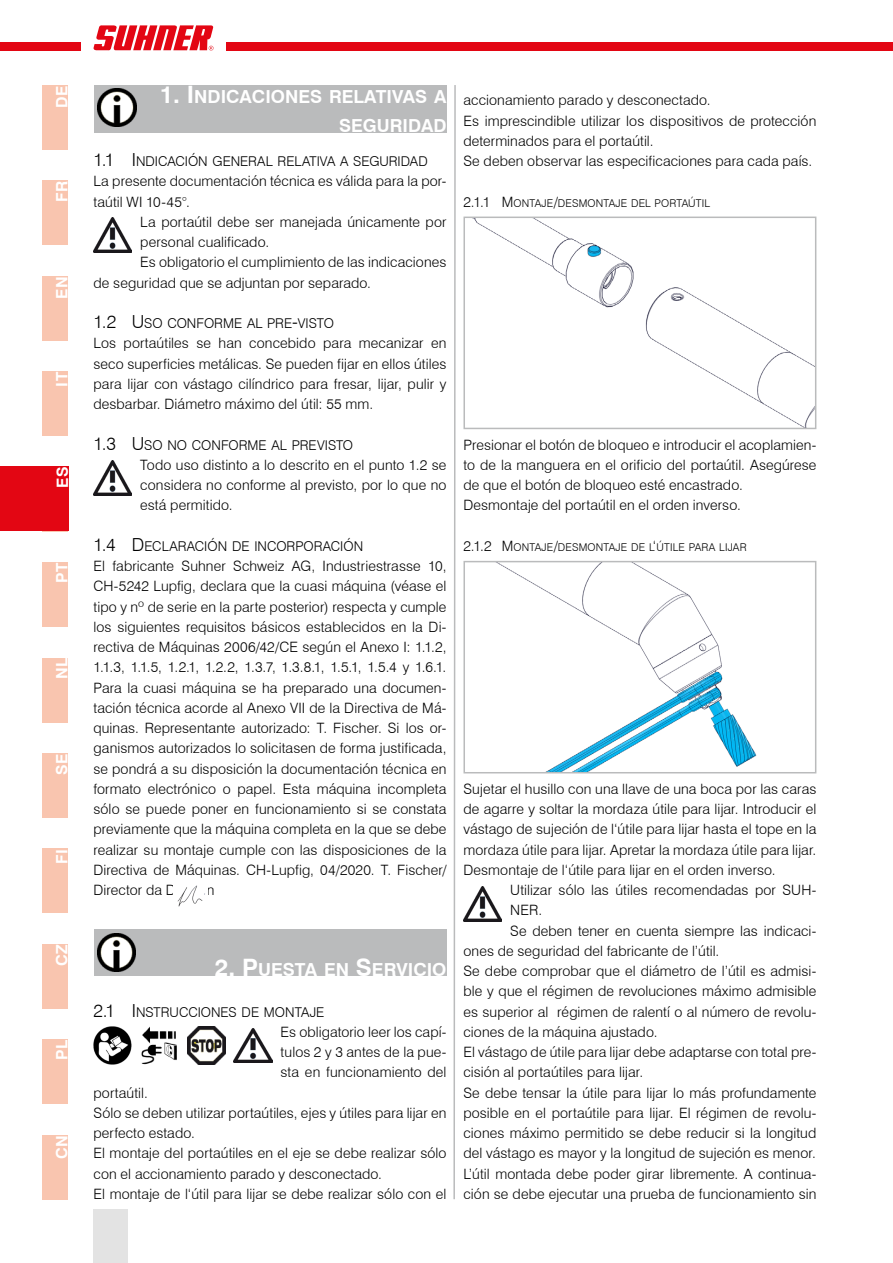
<style>
.page{position:relative;width:893px;height:1263px;background:#fff}
.page>*{position:absolute;margin:0;border:0;box-sizing:border-box;transform-origin:0 0}
.t1{font:700 18px/28.8px "Swiss 721 BT";color:#fff;text-align:right}
.t2{font:700 15.75px "Swiss 721 BT";letter-spacing:.05em;color:#fff}
.t3{font:300 14.25px/20.2px "Swiss 721 BT";letter-spacing:.005em;color:#000;text-align:justify}
.t4{font:300 13.5px "Swiss 721 BT";color:#000}
.t5{font:300 10.65px "Swiss 721 BT";letter-spacing:.015em;color:#000}
.s1{font-size:24px}
.s2{font-size:14.25px}
.s3{font-size:18px}
</style>
<div class="page">
<div style="left:43px;top:1135px;width:25px;height:64px;background:#f9c5af"></div>
<div style="left:43px;top:1039px;width:25px;height:65px;background:#f9c5af"></div>
<div style="left:43px;top:944px;width:25px;height:64px;background:#f9c5af"></div>
<div style="left:43px;top:849px;width:25px;height:64px;background:#f9c5af"></div>
<div style="left:43px;top:753px;width:25px;height:64px;background:#f9c5af"></div>
<div style="left:43px;top:658px;width:25px;height:64px;background:#f9c5af"></div>
<div style="left:43px;top:562px;width:25px;height:65px;background:#f9c5af"></div>
<img style="left:94px;top:218px;width:38px;height:35px">
<img style="left:94px;top:461px;width:38px;height:35px">
<div style="left:94px;top:929px;width:352px;height:47px;background:#babbbc"></div>
<img style="left:98px;top:934px;width:38px;height:38px">
<img style="left:94px;top:1026px;width:38px;height:38px">
<img style="left:141px;top:1026px;width:36px;height:38px">
<img style="left:187px;top:1026px;width:38px;height:38px">
<img style="left:234px;top:1028px;width:38px;height:35px">
<div style="left:94px;top:85px;width:352px;height:47px;background:#babbbc"></div>
<img style="left:98px;top:89px;width:38px;height:38px">
<img style="left:177px;top:885px;width:28px;height:22px">
<img style="left:463px;top:886px;width:39px;height:35px">
<img style="left:475px;top:220px;width:338px;height:206px">
<div style="left:463px;top:217px;width:353px;height:212px;border:2px solid #babbbc"></div>
<img style="left:499px;top:564px;width:258px;height:206px">
<div style="left:463px;top:561px;width:353px;height:212px;border:2px solid #babbbc"></div>
<div style="left:43px;top:372px;width:25px;height:64px;background:#f9c5af"></div>
<div style="left:43px;top:276px;width:25px;height:65px;background:#f9c5af"></div>
<div style="left:43px;top:181px;width:25px;height:64px;background:#f9c5af"></div>
<div style="left:43px;top:85px;width:25px;height:65px;background:#f9c5af"></div>
<div style="left:0;top:43px;width:893px;height:8px;background:#e30613"></div>
<div style="left:81px;top:17px;width:144px;height:42px;background:#fff"></div>
<svg style="left:93px;top:25px;width:120px;height:26px"></svg>
<svg style="left:453px;top:85px;width:3px;height:1115px"></svg>
<div style="left:93px;top:1209px;width:34px;height:54px;background:#e3e3e3"></div>
<div style="left:0;top:467px;width:68px;height:64px;background:#e30613"></div>
<p class="t2" style="left:52px;top:108px;width:24px;rotate:-90deg">DE</p>
<p class="t2" style="left:52px;top:202px;width:23px;rotate:-90deg">FR</p>
<p class="t2" style="left:52px;top:299px;width:24px;rotate:-90deg">EN</p>
<p class="t2" style="left:52px;top:387px;width:16px;rotate:-90deg">IT</p>
<p class="t2" style="left:53px;top:488px;width:23px;rotate:-90deg">ES</p>
<p class="t2" style="left:52px;top:583px;width:22px;rotate:-90deg">PT</p>
<p class="t2" style="left:52px;top:679px;width:23px;rotate:-90deg">NL</p>
<p class="t2" style="left:52px;top:775px;width:23px;rotate:-90deg">SE</p>
<p class="t2" style="left:52px;top:864px;width:17px;rotate:-90deg">FI</p>
<p class="t2" style="left:52px;top:966px;width:23px;rotate:-90deg">CZ</p>
<p class="t2" style="left:52px;top:1060px;width:22px;rotate:-90deg">PL</p>
<p class="t2" style="left:52px;top:1159px;width:26px;rotate:-90deg">CN</p>
<p class="t1" style="left:160px;top:82px;width:47px"><span class="s1">1. I</span>NDIC</p>
<p class="t1" style="left:240px;top:82px;width:59px">ACIONES</p>
<p class="t1" style="left:329px;top:82px;width:13px">REL</p>
<p class="t1" style="left:339px;top:82px;width:109px">ATI VAS A<br>SEGURIDAD</p>
<p class="t3" style="left:463px;top:90px;width:354px;text-align:left">accionamiento parado y desconectado.<br>Es imprescindible utilizar los dispositivos de protección determinados para el portaútil.<br>Se deben observar las especificaciones para cada país.</p>
<p class="t5" style="left:463px;top:196px;width:248px"><span class="s2">2.1.1 M</span> ONTAJE<span class="s2">/</span>DESMONTAJE DEL PORTAÚTIL</p>
<p class="t4" style="left:94px;top:153px;width:336px"><span class="s3">1.1 I</span> NDICACIÓN GENERAL RELATIVA A SEGURIDAD</p>
<p class="t3" style="left:94px;top:171px;width:354px">La presente documentación técnica es válida para la por&shy;taútil WI 10-45°.</p>
<p class="t3" style="left:140px;top:211px;width:308px">La portaútil debe ser manejada únicamente por</p>
<p class="t3" style="left:140px;top:232px;width:130px">personal cualificado.</p>
<p class="t3" style="left:140px;top:252px;width:308px">Es obligatorio el cumplimiento de las indicaciones</p>
<p class="t3" style="left:94px;top:272px;width:279px">de seguridad que se adjuntan por separado.</p>
<p class="t4" style="left:94px;top:315px;width:240px"><span class="s3">1.2 U</span>SO CONFORME AL PRE<span class="s3">-</span>VISTO</p>
<p class="t3" style="left:94px;top:333px;width:354px">Los portaútiles se han concebido para mecanizar en seco superficies metálicas. Se pueden fijar en ellos útiles para lijar con vástago cilíndrico para fresar, lijar, pulir y desbarbar. Diámetro máximo del útil: 55 mm.</p>
<p class="t4" style="left:94px;top:437px;width:260px"><span class="s3">1.3 U</span>SO NO CONFORME AL PREVISTO</p>
<p class="t3" style="left:140px;top:454px;width:308px">Todo uso distinto a lo descrito en el punto 1.2 se considera no conforme al previsto, por lo que no está permitido.</p>
<p class="t4" style="left:94px;top:538px;width:271px"><span class="s3">1.4 D</span>ECLARACIÓN DE INCORPORACIÓN</p>
<p class="t3" style="left:94px;top:556px;width:354px">El fabricante Suhner Schweiz AG, Industriestrasse 10, CH-5242 Lupfig, declara que la cuasi máquina (véase el tipo y nº de serie en la parte posterior) respecta y cumple los siguientes requisitos básicos establecidos en la Di&shy;rectiva de Máquinas 2006/42/CE según el Anexo I: 1.1.2, 1.1.3, 1.1.5, 1.2.1, 1.2.2, 1.3.7, 1.3.8.1, 1.5.1, 1.5.4 y 1.6.1.<br>Para la cuasi máquina se ha preparado una documen&shy;tación técnica acorde al Anexo VII de la Directiva de Má&shy;quinas. Representante autorizado: T. Fischer. Si los or&shy;ganismos autorizados lo solicitasen de forma justificada, se pondrá a su disposición la documentación técnica en formato electrónico o papel. Esta máquina incompleta sólo se puede poner en funcionamiento si se constata previamente que la máquina completa en la que se debe realizar su montaje cumple con las disposiciones de la Directiva de Máquinas. CH-Lupfig, 04/2020. T. Fischer/ Director da División</p>
<p class="t3" style="left:463px;top:434px;width:354px;text-align:left">Presionar el botón de bloqueo e introducir el acoplamien&shy;to de la manguera en el orificio del portaútil. Asegúrese de que el botón de bloqueo esté encastrado.<br>Desmontaje del portaútil en el orden inverso.</p>
<p class="t5" style="left:463px;top:541px;width:285px"><span class="s2">2.1.2 M</span> ONTAJE<span class="s2">/</span>DESMONTAJE DE L<span class="s2">‘</span>ÚTILE PARA LIJAR</p>
<p class="t3" style="left:463px;top:778px;width:354px">Sujetar el husillo con una llave de una boca por las caras de agarre y soltar la mordaza útile para lijar. Introducir el vástago de sujeción de l‘útile para lijar hasta el tope en la mordaza útile para lijar. Apretar la mordaza útile para lijar.<br>Desmontaje de l‘útile para lijar en el orden inverso.</p>
<p class="t3" style="left:510px;top:880px;width:308px">Utilizar sólo las útiles recomendadas por SUH-</p>
<p class="t3" style="left:510px;top:900px;width:33px">NER.</p>
<p class="t3" style="left:510px;top:920px;width:308px">Se deben tener en cuenta siempre las indicaci-</p>
<p class="t3" style="left:463px;top:940px;width:257px">ones de seguridad del fabricante de l’útil.</p>
<p class="t3" style="left:463px;top:961px;width:354px">Se debe comprobar que el diámetro de l’útil es admisi-</p>
<p class="t3" style="left:463px;top:981px;width:354px">ble y que el régimen de revoluciones máximo admisible</p>
<p class="t3" style="left:463px;top:1001px;width:354px">es superior al régimen de ralentí o al número de revolu-</p>
<p class="t3" style="left:463px;top:1021px;width:196px">ciones de la máquina ajustado.</p>
<p class="t3" style="left:463px;top:1042px;width:354px">El vástago de útile para lijar debe adaptarse con total pre-</p>
<p class="t3" style="left:463px;top:1062px;width:181px">cisión al portaútiles para lijar.</p>
<p class="t3" style="left:463px;top:1082px;width:354px">Se debe tensar la útile para lijar lo más profundamente</p>
<p class="t3" style="left:463px;top:1102px;width:354px">posible en el portaútile para lijar. El régimen de revolu-</p>
<p class="t3" style="left:463px;top:1123px;width:354px">ciones máximo permitido se debe reducir si la longitud</p>
<p class="t3" style="left:463px;top:1143px;width:354px">del vástago es mayor y la longitud de sujeción es menor.</p>
<p class="t3" style="left:463px;top:1163px;width:354px">L’útil montada debe poder girar libremente. A continua-</p>
<p class="t3" style="left:463px;top:1183px;width:354px">ción se debe ejecutar una prueba de funcionamiento sin</p>
<p class="t1" style="left:215px;top:955px;width:69px"><span class="s1">2. P</span>UEST</p>
<p class="t1" style="left:305px;top:955px;width:143px">AEN <span class="s1">S</span>ERVICIO</p>
<p class="t4" style="left:94px;top:1004px;width:232px"><span class="s3">2.1 I</span> NSTRUCCIONES DE MONTAJE</p>
<p class="t3" style="left:281px;top:1021px;width:167px">Es obligatorio leer los capí&shy;tulos 2 y 3 antes de la pue&shy;sta en funcionamiento del</p>
<p class="t3" style="left:94px;top:1082px;width:354px;text-align:left">portaútil.<br>Sólo se deben utilizar portaútiles, ejes y útiles para lijar en perfecto estado.<br>El montaje del portaútiles en el eje se debe realizar sólo con el accionamiento parado y desconectado.<br>El montaje de l‘útil para lijar se debe realizar sólo con el</p>
</div>
